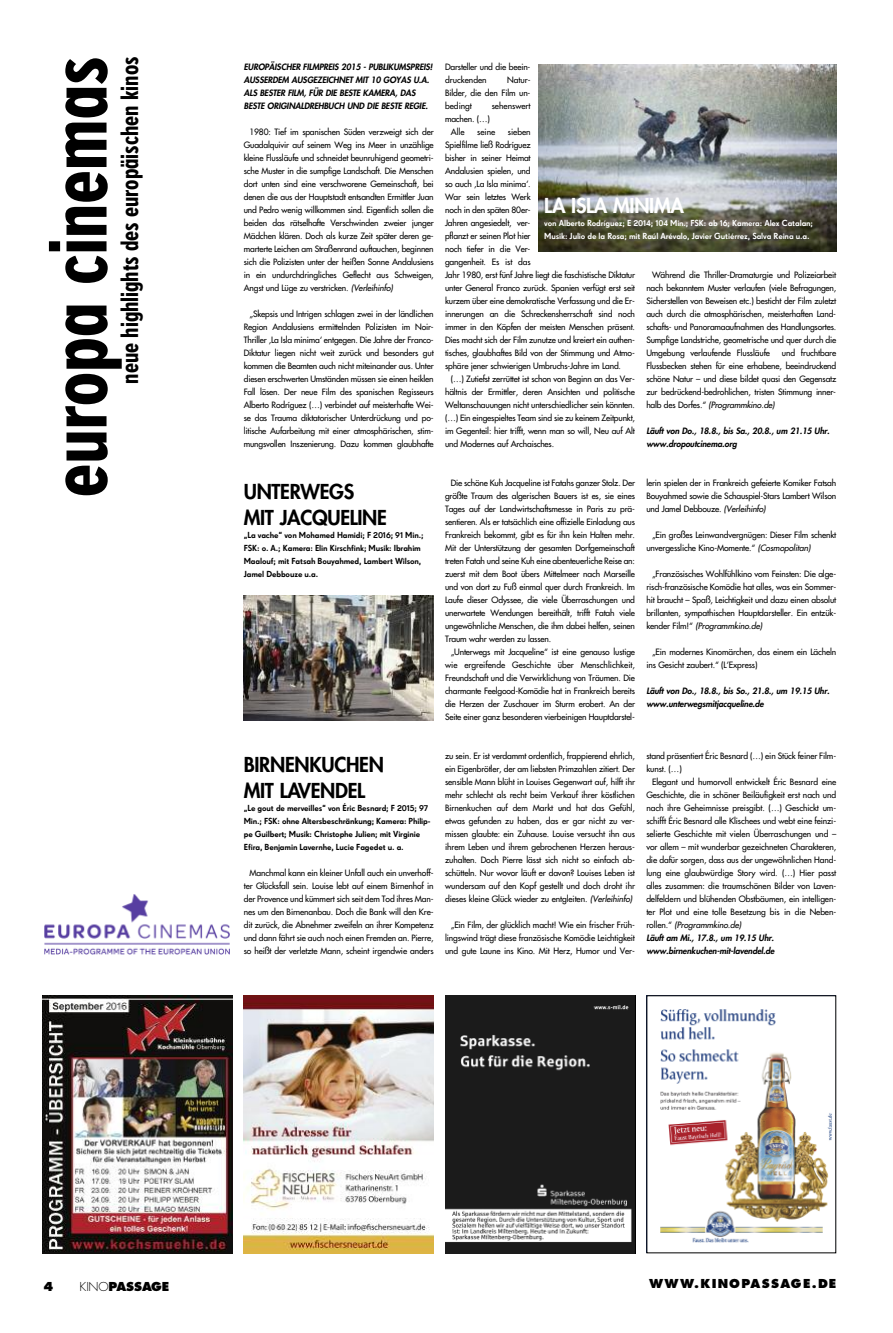
<style>
.page{position:relative;width:893px;height:1333px;background:#fff}
.page>*{position:absolute;margin:0;border:0;box-sizing:border-box;transform-origin:0 0}
.t1{font:80px "Super Grotesk A Cd Med LF";color:#000}
.t2{font:24px "Super Grotesk A Cd Med LF";color:#000}
.t3{font:800 20px/26px "Futura";letter-spacing:-.015em;color:#000}
.t4{font:800 20px "Futura";letter-spacing:-.015em;color:#fff}
.t5{font:800 12px "Futura";letter-spacing:.115em;color:#000}
.t6{font:800 12px "Futura";color:#000}
.t7{font:800 12px "Futura";letter-spacing:.07em;color:#000}
.t8{font:8.5px/13px "Futura";letter-spacing:-.015em;color:#000;text-align:justify}
.t9{font:8.5px/13px "Super Grotesk A Med LF";letter-spacing:-.015em;color:#000}
.t10{font:italic 800 8.5px/13px "Futura";letter-spacing:-.01em;color:#000}
.t11{font:8.5px/13px "Super Grotesk A Med LF";letter-spacing:-.015em;color:#fff}
.s1{font-style:italic}
.s2{font-weight:800;font-style:italic}
.s3{font-weight:300}
</style>
<div class="page">
<img style="left:244px;top:595px;width:190px;height:125px">
<img style="left:44px;top:894px;width:186px;height:60px">
<img style="left:539px;top:64px;width:297px;height:188px">
<img style="left:43px;top:995px;width:189px;height:258px">
<img style="left:445px;top:995px;width:190px;height:258px">
<img style="left:244px;top:995px;width:190px;height:258px">
<img style="left:660px;top:1009px;width:172px;height:234px">
<div style="left:646px;top:995px;width:190px;height:258px;border:1px solid #000"></div>
<h1 class="t1" style="left:49px;top:497px;width:442px;rotate:-90deg">europa cinemas</h1>
<h2 class="t2" style="left:121px;top:383px;width:328px;rotate:-90deg">neue highlights des europäischen kinos</h2>
<p class="t10" style="left:244px;top:61px;width:190px">EUROPÄISCHER FILMPREIS 2015 - PUBLIKUMSPREIS!<br>AUSSERDEM AUSGEZEICHNET MIT 10 GOYAS U.A.<br>ALS BESTER FILM, FÜR DIE BESTE KAMERA, DAS BESTE ORIGINALDREHBUCH UND DIE BESTE REGIE.</p>
<p class="t8" style="left:244px;top:126px;width:191px;text-indent:6px">1980: Tief im spanischen Süden verzweigt sich der Guadalquivir auf seinem Weg ins Meer in unzählige kleine Flussläufe und schneidet beunruhigend geometri&shy;sche Muster in die sumpfige Landschaft. Die Menschen dort unten sind eine verschworene Gemeinschaft, bei denen die aus der Hauptstadt entsandten Ermittler Juan und Pedro wenig willkommen sind. Eigentlich sollen die beiden das rätselhafte Verschwinden zweier junger Mädchen klären. Doch als kurze Zeit später deren ge&shy;marterte Leichen am Straßenrand auftauchen, beginnen sich die Polizisten unter der heißen Sonne Andalusiens in ein undurchdringliches Geflecht aus Schweigen, Angst und Lüge zu verstricken. <span class="s1">(Verleihinfo)</span></p>
<p class="t8" style="left:244px;top:308px;width:191px;text-indent:6px">„Skepsis und Intrigen schlagen zwei in der ländlichen Region Andalusiens ermittelnden Polizisten im Noir-Thriller ,La Isla minima‘ entgegen. Die Jahre der Franco-Diktatur liegen nicht weit zurück und besonders gut kommen die Beamten auch nicht miteinander aus. Unter diesen erschwerten Umständen müssen sie einen heiklen Fall lösen. Der neue Film des spanischen Regisseurs Alberto Rodríguez (…) verbindet auf meisterhafte Wei&shy;se das Trauma diktatorischer Unterdrückung und po&shy;litische Aufarbeitung mit einer atmosphärischen, stim&shy;mungsvollen Inszenierung. Dazu kommen glaubhafte</p>
<p class="t8" style="left:445px;top:61px;width:87px">Darsteller und die beein&shy;druckenden</p>
<p class="t8" style="left:445px;top:74px;width:87px;text-indent:62px">Natur-Bilder, die den Film un&shy;bedingt</p>
<p class="t8" style="left:492px;top:100px;width:40px">sehenswert</p>
<p class="t8" style="left:451px;top:113px;width:41px;text-indent:-6px">machen. (…)<br>Alle</p>
<p class="t8" style="left:445px;top:126px;width:191px;text-align:left;text-indent:63px">sieben<br>Spielfilme ließ Rodríguez<br>bisher in seiner Heimat<br>Andalusien spielen, und<br>so auch ,La Isla minima‘.<br>War sein letztes Werk<br>noch in den späten 80er-<br>Jahren angesiedelt, ver-<br>pflanzt er seinen Plot hier<br>noch tiefer in die Ver-<br>gangenheit. Es ist das<br>Jahr 1980, erst fünf Jahre liegt die faschistische Diktatur unter General Franco zurück. Spanien verfügt erst seit kurzem über eine demokratische Verfassung und die Er&shy;innerungen an die Schreckensherrschaft sind noch immer in den Köpfen der meisten Menschen präsent.<br>Dies macht sich der Film zunutze und kreiert ein authen&shy;tisches, glaubhaftes Bild von der Stimmung und Atmo&shy;sphäre jener schwierigen Umbruchs-Jahre im Land.</p>
<p class="t8" style="left:445px;top:373px;width:191px;text-indent:6px">(…) Zutiefst zerrüttet ist schon von Beginn an das Ver&shy;hältnis der Ermittler, deren Ansichten und politische Weltanschauungen nicht unterschiedlicher sein könnten. (…) Ein eingespieltes Team sind sie zu keinem Zeitpunkt, im Gegenteil: hier trifft, wenn man so will, Neu auf Alt und Modernes auf Archaisches.</p>
<p class="t8" style="left:477px;top:126px;width:20px">seine</p>
<h3 class="t4" style="left:544px;top:196px;width:141px">LA ISLA MINIMA</h3>
<p class="t11" style="left:544px;top:217px;width:270px">von Alberto Rodríguez; E 2014; 104 Min.; FSK: ab 16; Kamera: Alex Catalan;<br>Musik: Julio de la Rosa; mit Raúl Arévalo, Javier Gutiérrez, Salva Reina u.a.</p>
<p class="t8" style="left:646px;top:269px;width:191px;text-indent:6px">Während die Thriller-Dramaturgie und Polizeiarbeit nach bekanntem Muster verlaufen (viele Befragungen, Sicherstellen von Beweisen etc.) besticht der Film zuletzt auch durch die atmosphärischen, meisterhaften Land&shy;schafts- und Panoramaaufnahmen des Handlungsortes.<br>Sumpfige Landstriche, geometrische und quer durch die Umgebung verlaufende Flussläufe</p>
<p class="t8" style="left:646px;top:347px;width:191px;text-indent:135px">und fruchtbare Flussbecken stehen für eine erhabene, beeindruckend schöne Natur – und diese bildet quasi den Gegensatz zur bedrückend-bedrohlichen, tristen Stimmung inner&shy;halb des Dorfes.“ <span class="s1">(Programmkino.de)</span></p>
<p class="t10" style="left:646px;top:425px;width:185px">Läuft von Do., 18.8., bis Sa., 20.8., um 21.15 Uhr. www.dropoutcinema.org</p>
<h3 class="t3" style="left:244px;top:480px;width:145px">UNTERWEGS<br>MIT JACQUELINE</h3>
<p class="t9" style="left:244px;top:529px;width:181px">„La vache“ von Mohamed Hamidi; F 2016; 91 Min.; FSK: o. A.; Kamera: Elin Kirschfink; Musik: Ibrahim Maalouf; mit Fatsah Bouyahmed, Lambert Wilson, Jamel Debbouze u.a.</p>
<p class="t8" style="left:445px;top:477px;width:191px;text-indent:6px">Die schöne Kuh Jacqueline ist Fatahs ganzer Stolz. Der größte Traum des algerischen Bauers ist es, sie eines Tages auf der Landwirtschaftsmesse in Paris zu prä&shy;sentieren. Als er tatsächlich eine offizielle Einladung aus Frankreich bekommt, gibt es für ihn kein Halten mehr.<br>Mit der Unterstützung der gesamten Dorfgemeinschaft treten Fatah und seine Kuh eine abenteuerliche Reise an: zuerst mit dem Boot übers Mittelmeer nach Marseille und von dort zu Fuß einmal quer durch Frankreich. Im Laufe dieser Odyssee, die viele Überraschungen und unerwartete Wendungen bereithält, trifft Fatah viele ungewöhnliche Menschen, die ihm dabei helfen, seinen Traum wahr werden zu lassen.</p>
<p class="t8" style="left:445px;top:646px;width:191px;text-indent:6px">„Unterwegs mit Jacqueline“ ist eine genauso lustige wie ergreifende Geschichte über Menschlichkeit, Freundschaft und die Verwirklichung von Träumen. Die charmante Feelgood-Komödie hat in Frankreich bereits die Herzen der Zuschauer im Sturm erobert. An der Seite einer ganz besonderen vierbeinigen Hauptdarstel-</p>
<p class="t8" style="left:646px;top:477px;width:191px">lerin spielen der in Frankreich gefeierte Komiker Fatsah Bouyahmed sowie die Schauspiel-Stars Lambert Wilson und Jamel Debbouze. <span class="s1">(Verleihinfo)</span></p>
<p class="t8" style="left:646px;top:529px;width:191px;text-indent:6px">„Ein großes Leinwandvergnügen: Dieser Film schenkt unvergessliche Kino-Momente.“ <span class="s1">(Cosmopolitan)</span></p>
<p class="t8" style="left:646px;top:568px;width:191px;text-indent:6px">„Französisches Wohlfühlkino vom Feinsten: Die alge&shy;risch-französische Komödie hat alles, was ein Sommer&shy;hit braucht – Spaß, Leichtigkeit und dazu einen absolut brillanten, sympathischen Hauptdarsteller. Ein entzük&shy;kender Film!“ <span class="s1">(Programmkino.de)</span></p>
<p class="t8" style="left:646px;top:646px;width:191px;text-indent:6px">„Ein modernes Kinomärchen, das einem ein Lächeln ins Gesicht zaubert.“ (L’Express)</p>
<p class="t10" style="left:646px;top:685px;width:185px">Läuft von Do., 18.8., bis So., 21.8., um 19.15 Uhr. www.unterwegsmitjacqueline.de</p>
<h3 class="t3" style="left:244px;top:753px;width:142px">BIRNENKUCHEN<br>MIT LAVENDEL</h3>
<p class="t9" style="left:244px;top:802px;width:188px">„Le gout de merveilles“ von Éric Besnard; F 2015; 97<br>Min.; FSK: ohne Altersbeschränkung; Kamera: Philip&shy;pe Guilbert; Musik: Christophe Julien; mit Virginie Efira, Benjamin Lavernhe, Lucie Fagedet u. a.</p>
<p class="t8" style="left:244px;top:867px;width:191px;text-indent:6px">Manchmal kann ein kleiner Unfall auch ein unverhoff&shy;ter Glücksfall sein. Louise lebt auf einem Birnenhof in der Provence und kümmert sich seit dem Tod ihres Man&shy;nes um den Birnenanbau. Doch die Bank will den Kre&shy;dit zurück, die Abnehmer zweifeln an ihrer Kompetenz und dann fährt sie auch noch einen Fremden an. Pierre, so heißt der verletzte Mann, scheint irgendwie anders</p>
<p class="t8" style="left:445px;top:750px;width:191px">zu sein. Er ist verdammt ordentlich, frappierend ehrlich, ein Eigenbrötler, der am liebsten Primzahlen zitiert. Der sensible Mann blüht in Louises Gegenwart auf, hilft ihr mehr schlecht als recht beim Verkauf ihrer köstlichen Birnenkuchen auf dem Markt und hat das Gefühl, etwas gefunden zu haben, das er gar nicht zu ver&shy;missen glaubte: ein Zuhause. Louise versucht ihn aus ihrem Leben und ihrem gebrochenen Herzen heraus&shy;zuhalten. Doch Pierre lässt sich nicht so einfach ab&shy;schütteln. Nur wovor läuft er davon? Louises Leben ist wundersam auf den Kopf gestellt und doch droht ihr dieses kleine Glück wieder zu entgleiten. <span class="s1">(Verleihinfo)</span></p>
<p class="t8" style="left:445px;top:919px;width:191px;text-indent:6px">„Ein Film, der glücklich macht! Wie ein frischer Früh&shy;lingswind trägt diese französische Komödie Leichtigkeit und gute Laune ins Kino. Mit Herz, Humor und Ver-</p>
<p class="t8" style="left:646px;top:750px;width:191px">stand präsentiert Éric Besnard (…) ein Stück feiner Film&shy;kunst. (…)</p>
<p class="t8" style="left:646px;top:776px;width:191px;text-align:left;text-indent:6px">Elegant und humorvoll entwickelt Éric Besnard eine Geschichte, die in schöner Beiläufigkeit erst nach und nach ihre Geheimnisse preisgibt. (…) Geschickt um&shy;schifft Éric Besnard alle Klischees und webt eine feinzi&shy;selierte Geschichte mit vielen Überraschungen und – vor allem – mit wunderbar gezeichneten Charakteren, die dafür sorgen, dass aus der ungewöhnlichen Hand&shy;lung eine glaubwürdige Story wird. (…) Hier passt alles zusammen: die traumschönen Bilder von Laven&shy;delfeldern und blühenden Obstbäumen, ein intelligen&shy;ter Plot und eine tolle Besetzung bis in die Neben&shy;rollen.“ <span class="s1">(Programmkino.de)<br></span><span class="s2">Läuft am Mi., 17.8., um 19.15 Uhr. www.birnenkuchen-mit-lavendel.de</span></p>
<h3 class="t7" style="left:44px;top:1281px;width:11px">4</h3>
<h3 class="t6" style="left:80px;top:1281px;width:91px"><span class="s3">KINO</span>PASSAGE</h3>
<h3 class="t5" style="left:649px;top:1277px;width:189px">WWW.KINOPASSAGE.DE</h3>
</div>
